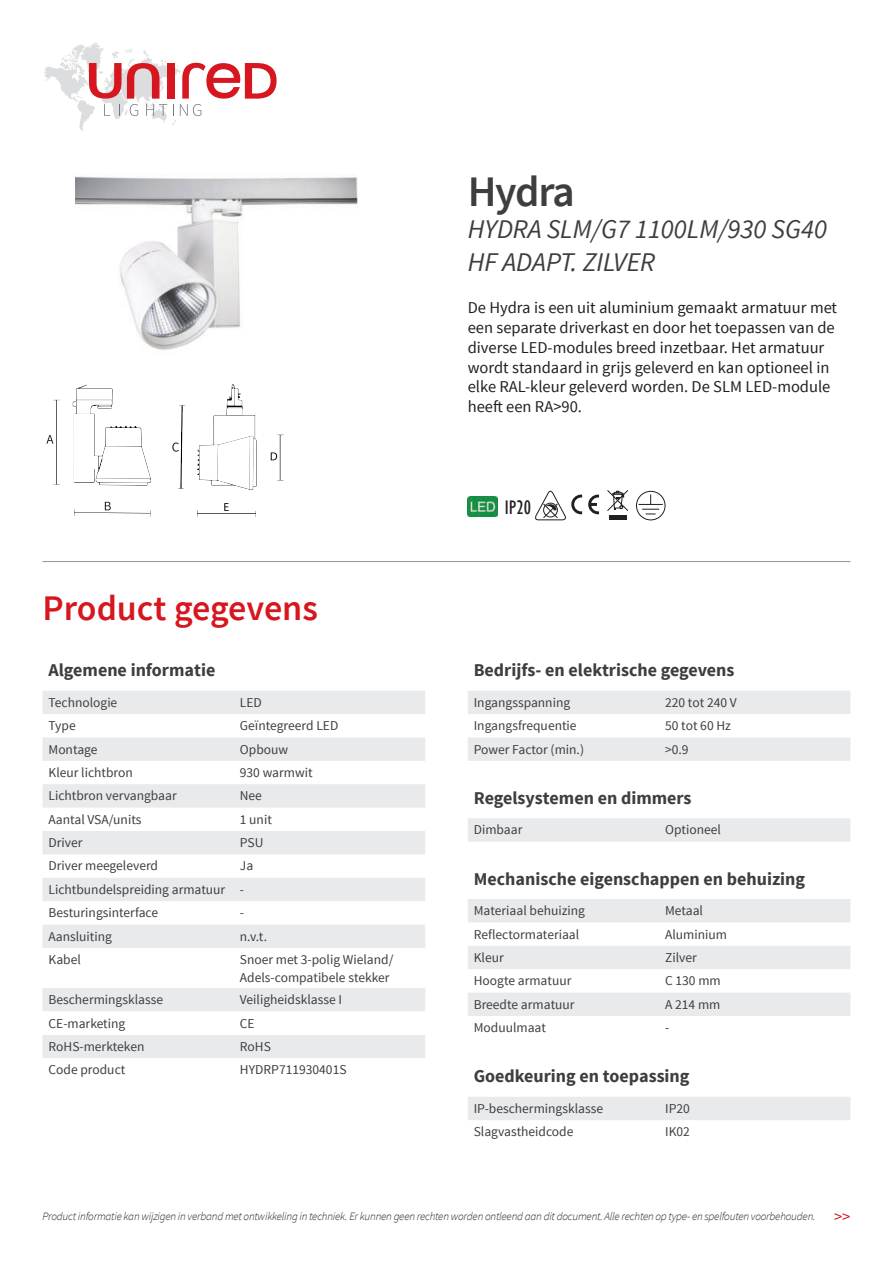
<style>
.page{position:relative;width:893px;height:1263px;background:#fff}
.page>*{position:absolute;margin:0;border:0;box-sizing:border-box;transform-origin:0 0}
.t1{font:600 43.5px "Source Sans Pro";letter-spacing:-.035em;color:#3e3e3f}
.t2{font:600 36px "Source Sans Pro";color:#d7171f}
.t3{font:italic 27px/32.4px "Source Sans Pro";color:#3e3e3f}
.t4{font:condensed 20.1px "Gill Sans";color:#231f20}
.t5{font:700 18px "Source Sans Pro";color:#3e3e3f}
.t6{font:16.5px/19.8px "Source Sans Pro";color:#231f20}
.t7{font:16.5px "Source Sans Pro";color:#d7171f}
.t8{font:13.5px/23.4px "Source Sans Pro";color:#3e3e3f}
.t9{font:italic 300 11.25px "Source Sans Pro";letter-spacing:-.02em;color:#231f20}
</style>
<div class="page">
<svg style="left:44px;top:43px;width:233px;height:88px"></svg>
<img style="left:76px;top:176px;width:282px;height:174px">
<hr style="left:43px;top:561px;width:807px;height:1px;background:#939598">
<svg style="left:43px;top:691px;width:382px;height:117px;fill:#e9eaeb"></svg>
<svg style="left:43px;top:831px;width:382px;height:117px;fill:#e9eaeb"></svg>
<svg style="left:43px;top:988px;width:382px;height:70px;fill:#e9eaeb"></svg>
<svg style="left:468px;top:691px;width:382px;height:429px"></svg>
<svg style="left:468px;top:1016px;width:382px;height:23px"></svg>
<img style="left:468px;top:497px;width:29px;height:19px">
<svg style="left:535px;top:490px;width:47px;height:31px"></svg>
<svg style="left:588px;top:495px;width:11px;height:19px"></svg>
<div style="left:636px;top:491px;width:29px;height:29px;border:1px solid #231f20;border-radius:50%"></div>
<svg style="left:639px;top:495px;width:23px;height:19px"></svg>
<hr style="left:609px;top:515px;width:17px;height:4px;background:#231f20">
<svg style="left:607px;top:490px;width:22px;height:21px"></svg>
<svg style="left:46px;top:384px;width:238px;height:133px"></svg>
<h1 class="t1" style="left:468px;top:175px;width:109px">Hydra</h1>
<h3 class="t3" style="left:468px;top:215px;width:361px">HYDRA SLM/G7 1100LM/930 SG40<br>HF ADAPT. ZILVER</h3>
<p class="t6" style="left:468px;top:299px;width:371px">De Hydra is een uit aluminium gemaakt armatuur met een separate driverkast en door het toepassen van de diverse LED-modules breed inzetbaar. Het armatuur wordt standaard in grijs geleverd en kan optioneel in elke RAL-kleur geleverd worden. De SLM LED-module heeft een RA&gt;90.</p>
<h3 class="t4" style="left:505px;top:496px;width:28px">IP20</h3>
<h2 class="t2" style="left:43px;top:594px;width:277px">Product gegevens</h2>
<h3 class="t5" style="left:49px;top:663px;width:168px">Algemene informatie</h3>
<p class="t8" style="left:49px;top:692px;width:70px">Technologie</p>
<p class="t8" style="left:240px;top:692px;width:23px">LED</p>
<p class="t8" style="left:49px;top:715px;width:29px">Type</p>
<p class="t8" style="left:240px;top:715px;width:100px">GeÏntegreerd LED</p>
<p class="t8" style="left:49px;top:738px;width:51px">Montage</p>
<p class="t8" style="left:240px;top:738px;width:50px">Opbouw</p>
<p class="t8" style="left:49px;top:762px;width:86px">Kleur lichtbron</p>
<p class="t8" style="left:240px;top:761px;width:74px">930 warmwit</p>
<p class="t8" style="left:49px;top:785px;width:130px">Lichtbron vervangbaar</p>
<p class="t8" style="left:240px;top:785px;width:24px">Nee</p>
<p class="t8" style="left:49px;top:808px;width:95px">Aantal VSA/units</p>
<p class="t8" style="left:240px;top:808px;width:34px">1 unit</p>
<p class="t8" style="left:49px;top:832px;width:35px">Driver</p>
<p class="t8" style="left:240px;top:832px;width:25px">PSU</p>
<p class="t8" style="left:49px;top:855px;width:111px">Driver meegeleverd</p>
<p class="t8" style="left:49px;top:855px;width:206px;text-indent:191px">Ja<br>Lichtbundelspreiding armatuur -<br>Besturingsinterface</p>
<p class="t8" style="left:240px;top:902px;width:6px">-</p>
<p class="t8" style="left:49px;top:925px;width:65px">Aansluiting</p>
<p class="t8" style="left:240px;top:925px;width:29px">n.v.t.</p>
<p class="t8" style="left:49px;top:949px;width:34px">Kabel</p>
<p class="t8" style="left:240px;top:951px;width:155px;line-height:18px">Snoer met 3-polig Wieland/<br>Adels-compatibele stekker</p>
<p class="t8" style="left:49px;top:989px;width:116px">Beschermingsklasse</p>
<p class="t8" style="left:240px;top:989px;width:104px">Veiligheidsklasse I</p>
<p class="t8" style="left:49px;top:1012px;width:78px">CE-marketing</p>
<p class="t8" style="left:240px;top:1012px;width:16px">CE</p>
<p class="t8" style="left:49px;top:1036px;width:97px">RoHS-merkteken</p>
<p class="t8" style="left:240px;top:1036px;width:33px">RoHS</p>
<p class="t8" style="left:49px;top:1059px;width:78px">Code product</p>
<p class="t8" style="left:240px;top:1058px;width:108px">HYDRP711930401S</p>
<h3 class="t5" style="left:474px;top:663px;width:262px">Bedrijfs- en elektrische gegevens</h3>
<p class="t8" style="left:474px;top:692px;width:98px">Ingangsspanning</p>
<p class="t8" style="left:665px;top:691px;width:73px">220 tot 240 V</p>
<p class="t8" style="left:474px;top:715px;width:104px">Ingangsfrequentie</p>
<p class="t8" style="left:665px;top:714px;width:67px">50 tot 60 Hz</p>
<p class="t8" style="left:474px;top:738px;width:112px">Power Factor (min.)</p>
<p class="t8" style="left:665px;top:738px;width:25px">&gt;0.9</p>
<h3 class="t5" style="left:474px;top:791px;width:219px">Regelsystemen en dimmers</h3>
<p class="t8" style="left:474px;top:819px;width:50px">Dimbaar</p>
<p class="t8" style="left:665px;top:819px;width:57px">Optioneel</p>
<h3 class="t5" style="left:474px;top:871px;width:333px">Mechanische eigenschappen en behuizing</h3>
<p class="t8" style="left:474px;top:900px;width:113px">Materiaal behuizing</p>
<p class="t8" style="left:665px;top:900px;width:39px">Metaal</p>
<p class="t8" style="left:474px;top:923px;width:107px">Reflectormateriaal</p>
<p class="t8" style="left:665px;top:923px;width:63px">Aluminium</p>
<p class="t8" style="left:474px;top:947px;width:31px">Kleur</p>
<p class="t8" style="left:665px;top:947px;width:33px">Zilver</p>
<p class="t8" style="left:474px;top:970px;width:99px">Hoogte armatuur</p>
<p class="t8" style="left:665px;top:969px;width:57px">C 130 mm</p>
<p class="t8" style="left:474px;top:993px;width:102px">Breedte armatuur</p>
<p class="t8" style="left:665px;top:993px;width:57px">A 214 mm</p>
<p class="t8" style="left:474px;top:1017px;width:74px">Moduulmaat</p>
<p class="t8" style="left:665px;top:1017px;width:6px">-</p>
<h3 class="t5" style="left:474px;top:1069px;width:217px">Goedkeuring en toepassing</h3>
<p class="t8" style="left:474px;top:1098px;width:131px">IP-beschermingsklasse</p>
<p class="t8" style="left:665px;top:1097px;width:26px">IP20</p>
<p class="t8" style="left:474px;top:1121px;width:101px">Slagvastheidcode</p>
<p class="t8" style="left:665px;top:1120px;width:26px">IK02</p>
<p class="t9" style="left:43px;top:1211px;width:774px">Product informatie kan wijzigen in verband met ontwikkeling in techniek. Er kunnen geen rechten worden ontleend aan dit document. Alle rechten op type- en spelfouten voorbehouden.</p>
<p class="t7" style="left:834px;top:1206px;width:18px">&gt;&gt;</p>
</div>
